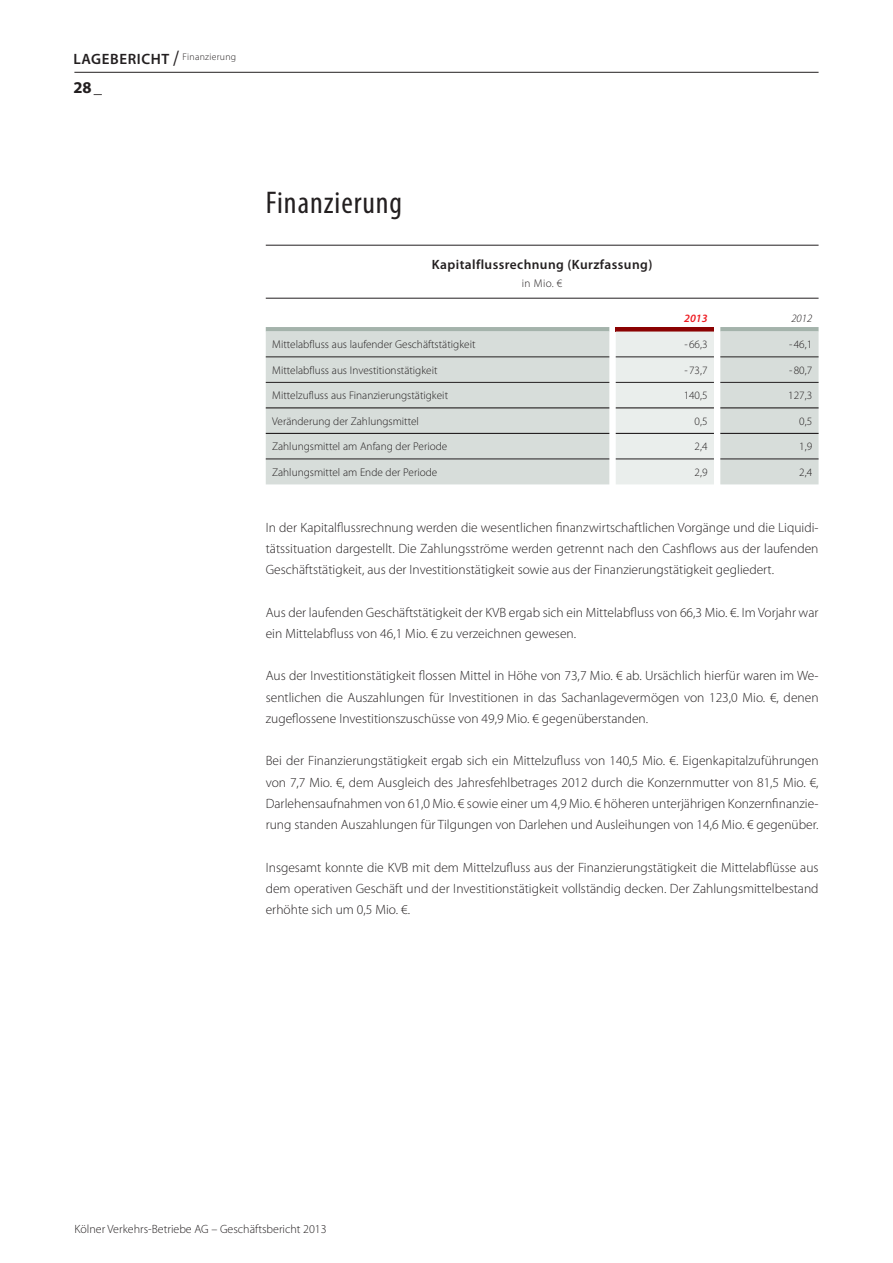
<style>
.page{position:relative;width:893px;height:1263px;background:#fff}
.page>*{position:absolute;margin:0;border:0;box-sizing:border-box;transform-origin:0 0}
.t1{font:condensed 31.5px "Myriad Pro";color:#231f20}
.t2{font:700 16.5px "Myriad Pro";color:#231f20}
.t3{font:300 13.5px/21.3px "Myriad Pro";color:#231f20;text-align:justify}
.t4{font:600 13.5px "Myriad Pro";letter-spacing:.03em;color:#231f20}
.t5{font:300 12px "Myriad Pro";color:#231f20}
.t6{font:300 11.25px "Myriad Pro";color:#231f20}
.t7{font:italic 600 11.25px "Myriad Pro";color:#ee1d23}
.t8{font:italic 300 11.25px "Myriad Pro";color:#231f20}
.t9{font:300 9.75px "Myriad Pro";letter-spacing:.03em;color:#231f20}
.s1{font-weight:600;font-size:15px}
.s2{font-weight:400;font-stretch:condensed;font-size:21px}
</style>
<div class="page">
<hr style="left:74px;top:72px;width:745px;height:1px;background:#231f20">
<svg style="left:266px;top:327px;width:553px;height:157px;background:#d7dcd9"></svg>
<hr style="left:266px;top:407px;width:343px;height:1px;background:#231f20">
<hr style="left:266px;top:433px;width:343px;height:1px;background:#231f20">
<hr style="left:616px;top:407px;width:98px;height:1px;background:#231f20">
<hr style="left:616px;top:433px;width:98px;height:1px;background:#231f20">
<hr style="left:720px;top:407px;width:99px;height:1px;background:#231f20">
<hr style="left:720px;top:433px;width:99px;height:1px;background:#231f20">
<hr style="left:266px;top:357px;width:343px;height:1px;background:#231f20">
<hr style="left:616px;top:357px;width:98px;height:1px;background:#231f20">
<hr style="left:720px;top:357px;width:99px;height:1px;background:#231f20">
<hr style="left:266px;top:382px;width:343px;height:1px;background:#231f20">
<hr style="left:616px;top:382px;width:98px;height:1px;background:#231f20">
<hr style="left:720px;top:382px;width:99px;height:1px;background:#231f20">
<hr style="left:266px;top:459px;width:343px;height:1px;background:#231f20">
<hr style="left:616px;top:459px;width:98px;height:1px;background:#231f20">
<hr style="left:720px;top:459px;width:99px;height:1px;background:#231f20">
<hr style="left:266px;top:245px;width:553px;height:1px;background:#231f20">
<hr style="left:266px;top:298px;width:553px;height:1px;background:#231f20">
<p class="t9" style="left:73px;top:51px;width:164px"><span class="s1">LAgebericht</span> <span class="s2">/</span> Finanzierung</p>
<p class="t2" style="left:73px;top:76px;width:30px">28_</p>
<h1 class="t1" style="left:266px;top:183px;width:138px">Finanzierung</h1>
<p class="t4" style="left:432px;top:256px;width:222px">Kapitalflussrechnung (Kurzfassung)</p>
<p class="t6" style="left:522px;top:276px;width:42px">in Mio. €</p>
<p class="t7" style="left:684px;top:311px;width:25px">2013</p>
<p class="t8" style="left:791px;top:311px;width:22px">2012</p>
<p class="t6" style="left:272px;top:338px;width:205px">Mittelabfluss aus laufender Geschäftstätigkeit</p>
<p class="t6" style="left:684px;top:338px;width:25px">- 66,3</p>
<p class="t6" style="left:789px;top:338px;width:25px">- 46,1</p>
<p class="t6" style="left:272px;top:363px;width:167px">Mittelabfluss aus Investitionstätigkeit</p>
<p class="t6" style="left:684px;top:363px;width:25px">- 73,7</p>
<p class="t6" style="left:789px;top:363px;width:25px">- 80,7</p>
<p class="t6" style="left:272px;top:389px;width:177px">Mittelzufluss aus Finanzierungstätigkeit</p>
<p class="t6" style="left:684px;top:389px;width:25px">140,5</p>
<p class="t6" style="left:788px;top:389px;width:25px">127,3</p>
<p class="t6" style="left:272px;top:414px;width:148px">Veränderung der Zahlungsmittel</p>
<p class="t6" style="left:695px;top:414px;width:14px">0,5</p>
<p class="t6" style="left:799px;top:414px;width:14px">0,5</p>
<p class="t6" style="left:272px;top:440px;width:177px">Zahlungsmittel am Anfang der Periode</p>
<p class="t6" style="left:695px;top:440px;width:14px">2,4</p>
<p class="t6" style="left:799px;top:440px;width:14px">1,9</p>
<p class="t6" style="left:272px;top:465px;width:167px">Zahlungsmittel am Ende der Periode</p>
<p class="t6" style="left:695px;top:465px;width:14px">2,9</p>
<p class="t6" style="left:799px;top:465px;width:14px">2,4</p>
<p class="t3" style="left:266px;top:516px;width:554px">In der Kapitalflussrechnung werden die wesentlichen finanzwirtschaftlichen Vorgänge und die Liquidi&shy;tätssituation dargestellt. Die Zahlungsströme werden getrennt nach den Cashflows aus der laufenden Geschäftstätigkeit, aus der Investitionstätigkeit sowie aus der Finanzierungstätigkeit gegliedert.</p>
<p class="t3" style="left:266px;top:601px;width:554px">Aus der laufenden Geschäftstätigkeit der KVB ergab sich ein Mittelabfluss von 66,3 Mio. €. Im Vorjahr war ein Mittelabfluss von 46,1 Mio. € zu verzeichnen gewesen.</p>
<p class="t3" style="left:266px;top:665px;width:554px">Aus der Investitionstätigkeit flossen Mittel in Höhe von 73,7 Mio. € ab. Ursächlich hierfür waren im We&shy;sentlichen die Auszahlungen für Investitionen in das Sachanlagevermögen von 123,0 Mio. €, denen zugeflossene Investitionszuschüsse von 49,9 Mio. € gegenüberstanden.</p>
<p class="t3" style="left:266px;top:750px;width:554px">Bei der Finanzierungstätigkeit ergab sich ein Mittelzufluss von 140,5 Mio. €. Eigenkapitalzuführungen von 7,7 Mio. €, dem Ausgleich des Jahresfehlbetrages 2012 durch die Konzernmutter von 81,5 Mio. €, Darlehensaufnahmen von 61,0 Mio. € sowie einer um 4,9 Mio. € höheren unterjährigen Konzernfinanzie&shy;rung standen Auszahlungen für Tilgungen von Darlehen und Ausleihungen von 14,6 Mio. € gegenüber.</p>
<p class="t3" style="left:266px;top:856px;width:554px">Insgesamt konnte die KVB mit dem Mittelzufluss aus der Finanzierungstätigkeit die Mittelabflüsse aus dem operativen Geschäft und der Investitionstätigkeit vollständig decken. Der Zahlungsmittelbestand erhöhte sich um 0,5 Mio. €.</p>
<p class="t5" style="left:74px;top:1222px;width:254px">Kölner Verkehrs-Betriebe AG – Geschäftsbericht 2013</p>
</div>
